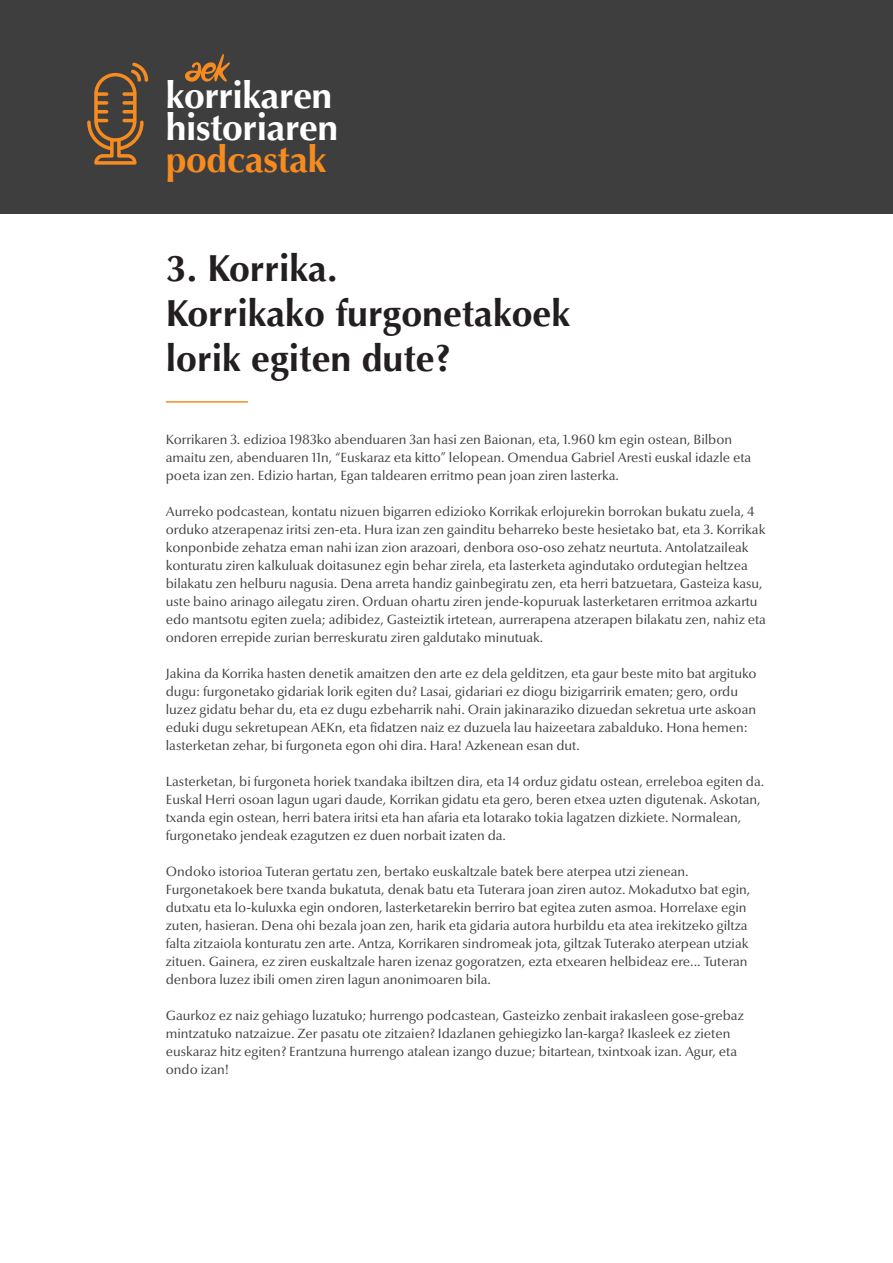
<style>
.page{position:relative;width:893px;height:1263px;background:#fff}
.page>*{position:absolute;margin:0;border:0;box-sizing:border-box;transform-origin:0 0}
.t1{font:700 37.5px/45px "Optima";color:#231f20}
.t2{font:700 37.35px/32.1px "Optima";letter-spacing:-.01em;color:#fff}
.t3{font:700 37.35px "Optima";letter-spacing:-.01em;color:#f68b1f}
.t4{font:13.5px/18px "Optima Nova LT Pro";color:#3e3e3f}
</style>
<div class="page">
<div style="left:0;top:0;width:893px;height:213px;background:#3e3e3f"></div>
<hr style="left:166px;top:401px;width:82px;height:2px;background:#f68b1f">
<svg style="left:87px;top:62px;width:61px;height:103px"></svg>
<svg style="left:185px;top:54px;width:45px;height:28px"></svg>
<h2 class="t2" style="left:166px;top:80px;width:174px">korrikaren historiaren</h2>
<h2 class="t3" style="left:166px;top:138px;width:162px">podcastak</h2>
<h1 class="t1" style="left:166px;top:246px;width:406px">3. Korrika.<br>Korrikako furgonetakoek lorik egiten dute?</h1>
<p class="t4" style="left:166px;top:430px;width:587px">Korrikaren 3. edizioa 1983ko abenduaren 3an hasi zen Baionan, eta, 1.960 km egin ostean, Bilbon amaitu zen, abenduaren 11n, “Euskaraz eta kitto” lelopean. Omendua Gabriel Aresti euskal idazle eta poeta izan zen. Edizio hartan, Egan taldearen erritmo pean joan ziren lasterka.</p>
<p class="t4" style="left:166px;top:502px;width:602px">Aurreko podcastean, kontatu nizuen bigarren edizioko Korrikak erlojurekin borrokan bukatu zuela, 4 orduko atzerapenaz iritsi zen-eta. Hura izan zen gainditu beharreko beste hesietako bat, eta 3. Korrikak konponbide zehatza eman nahi izan zion arazoari, denbora oso-oso zehatz neurtuta. Antolatzaileak konturatu ziren kalkuluak doitasunez egin behar zirela, eta lasterketa agindutako ordutegian heltzea bilakatu zen helburu nagusia. Dena arreta handiz gainbegiratu zen, eta herri batzuetara, Gasteiza kasu, uste baino arinago ailegatu ziren. Orduan ohartu ziren jende-kopuruak lasterketaren erritmoa azkartu edo mantsotu egiten zuela; adibidez, Gasteiztik irtetean, aurrerapena atzerapen bilakatu zen, nahiz eta ondoren errepide zurian berreskuratu ziren galdutako minutuak.</p>
<p class="t4" style="left:166px;top:664px;width:592px">Jakina da Korrika hasten denetik amaitzen den arte ez dela gelditzen, eta gaur beste mito bat argituko dugu: furgonetako gidariak lorik egiten du? Lasai, gidariari ez diogu bizigarririk ematen; gero, ordu luzez gidatu behar du, eta ez dugu ezbeharrik nahi. Orain jakinaraziko dizuedan sekretua urte askoan eduki dugu sekretupean AEKn, eta fidatzen naiz ez duzuela lau haizeetara zabalduko. Hona hemen: lasterketan zehar, bi furgoneta egon ohi dira. Hara! Azkenean esan dut.</p>
<p class="t4" style="left:166px;top:772px;width:600px">Lasterketan, bi furgoneta horiek txandaka ibiltzen dira, eta 14 orduz gidatu ostean, erreleboa egiten da.<br>Euskal Herri osoan lagun ugari daude, Korrikan gidatu eta gero, beren etxea uzten digutenak. Askotan, txanda egin ostean, herri batera iritsi eta han afaria eta lotarako tokia lagatzen dizkiete. Normalean, furgonetako jendeak ezagutzen ez duen norbait izaten da.</p>
<p class="t4" style="left:166px;top:862px;width:586px">Ondoko istorioa Tuteran gertatu zen, bertako euskaltzale batek bere aterpea utzi zienean.<br>Furgonetakoek bere txanda bukatuta, denak batu eta Tuterara joan ziren autoz. Mokadutxo bat egin, dutxatu eta lo-kuluxka egin ondoren, lasterketarekin berriro bat egitea zuten asmoa. Horrelaxe egin zuten, hasieran. Dena ohi bezala joan zen, harik eta gidaria autora hurbildu eta atea irekitzeko giltza falta zitzaiola konturatu zen arte. Antza, Korrikaren sindromeak jota, giltzak Tuterako aterpean utziak zituen. Gainera, ez ziren euskaltzale haren izenaz gogoratzen, ezta etxearen helbideaz ere... Tuteran denbora luzez ibili omen ziren lagun anonimoaren bila.</p>
<p class="t4" style="left:166px;top:1006px;width:579px">Gaurkoz ez naiz gehiago luzatuko; hurrengo podcastean, Gasteizko zenbait irakasleen gose-grebaz mintzatuko natzaizue. Zer pasatu ote zitzaien? Idazlanen gehiegizko lan-karga? Ikasleek ez zieten euskaraz hitz egiten? Erantzuna hurrengo atalean izango duzue; bitartean, txintxoak izan. Agur, eta ondo izan!</p>
</div>
